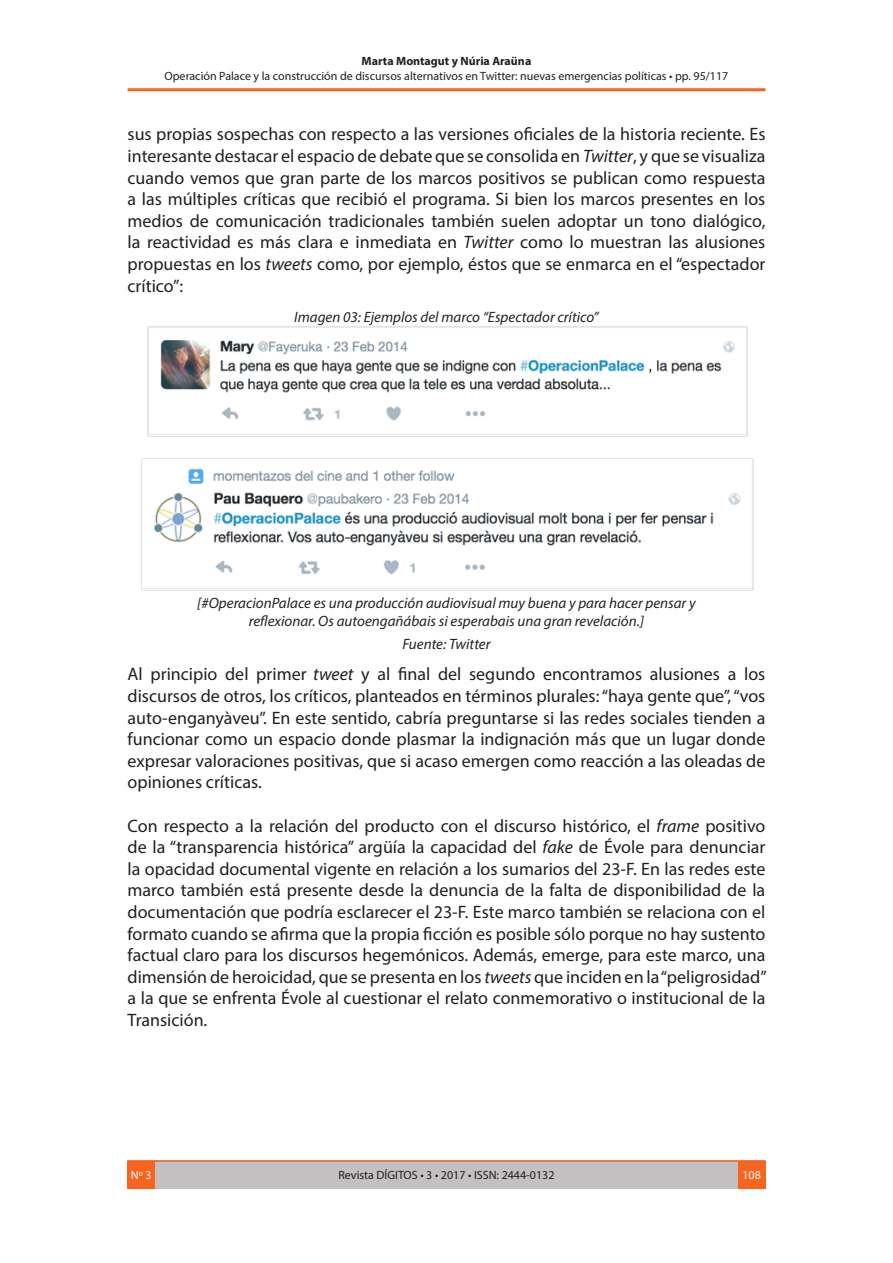
<style>
.page{position:relative;width:893px;height:1263px;background:#fff}
.page>*{position:absolute;margin:0;border:0;box-sizing:border-box;transform-origin:0 0}
.t1{font:18px/21.6px "Myriad Pro";color:#231f20;text-align:justify}
.t2{font:italic 15px/18px "Myriad Pro";color:#222;text-align:center}
.t3{font:12px "Myriad Pro";color:#231f20}
.t4{font:700 12px "Myriad Pro";color:#231f20}
.t5{font:12px "Myriad Pro";color:#fff}
.s1{font-style:italic}
</style>
<div class="page">
<div style="left:128px;top:1160px;width:637px;height:29px;background:#c2c0c1"></div>
<hr style="left:128px;top:1160px;width:637px;height:2px;background:#f86420">
<hr style="left:128px;top:88px;width:637px;height:3px;background:#f86420">
<div style="left:128px;top:1161px;width:27px;height:27px;background:#f86420"></div>
<div style="left:738px;top:1161px;width:27px;height:27px;background:#f86420"></div>
<img style="left:147px;top:327px;width:600px;height:109px">
<img style="left:141px;top:458px;width:612px;height:132px">
<p class="t4" style="left:362px;top:53px;width:171px">Marta Montagut y Núria Araüna</p>
<p class="t3" style="left:165px;top:68px;width:565px">Operación Palace y la construcción de discursos alternativos en Twitter: nuevas emergencias políticas • pp. 95/117</p>
<p class="t1" style="left:128px;top:123px;width:639px">sus propias sospechas con respecto a las versiones oficiales de la historia reciente. Es interesante destacar el espacio de debate que se consolida en <span class="s1">Twitter</span>, y que se visualiza cuando vemos que gran parte de los marcos positivos se publican como respuesta a las múltiples críticas que recibió el programa. Si bien los marcos presentes en los medios de comunicación tradicionales también suelen adoptar un tono dialógico, la reactividad es más clara e inmediata en <span class="s1">Twitter</span> como lo muestran las alusiones propuestas en los <span class="s1">tweets</span> como, por ejemplo, éstos que se enmarca en el “espectador crítico”:</p>
<p class="t2" style="left:294px;top:308px;width:306px">Imagen 03: Ejemplos del marco “Espectador crítico”</p>
<p class="t2" style="left:197px;top:594px;width:500px">[#OperacionPalace es una producción audiovisual muy buena y para hacer pensar y reflexionar. Os autoengañábais si esperabais una gran revelación.]</p>
<p class="t2" style="left:402px;top:634px;width:90px">Fuente: Twitter</p>
<p class="t1" style="left:128px;top:663px;width:639px">Al principio del primer <span class="s1">tweet</span> y al final del segundo encontramos alusiones a los discursos de otros, los críticos, planteados en términos plurales: “haya gente que”, “vos auto-enganyàveu”. En este sentido, cabría preguntarse si las redes sociales tienden a funcionar como un espacio donde plasmar la indignación más que un lugar donde expresar valoraciones positivas, que si acaso emergen como reacción a las oleadas de opiniones críticas.</p>
<p class="t1" style="left:128px;top:814px;width:641px">Con respecto a la relación del producto con el discurso histórico, el <span class="s1">frame</span> positivo de la “transparencia histórica” argüía la capacidad del <span class="s1">fake</span> de Évole para denunciar la opacidad documental vigente en relación a los sumarios del 23-F. En las redes este marco también está presente desde la denuncia de la falta de disponibilidad de la documentación que podría esclarecer el 23-F. Este marco también se relaciona con el formato cuando se afirma que la propia ficción es posible sólo porque no hay sustento factual claro para los discursos hegemónicos. Además, emerge, para este marco, una dimensión de heroicidad, que se presenta en los <span class="s1">tweets</span> que inciden en la “peligrosidad” a la que se enfrenta Évole al cuestionar el relato conmemorativo o institucional de la Transición.</p>
<p class="t3" style="left:338px;top:1167px;width:218px">Revista DÍGITOS • 3 • 2017 • ISSN: 2444-0132</p>
<p class="t5" style="left:131px;top:1168px;width:22px">Nº 3</p>
<p class="t5" style="left:742px;top:1168px;width:20px">108</p>
</div>
